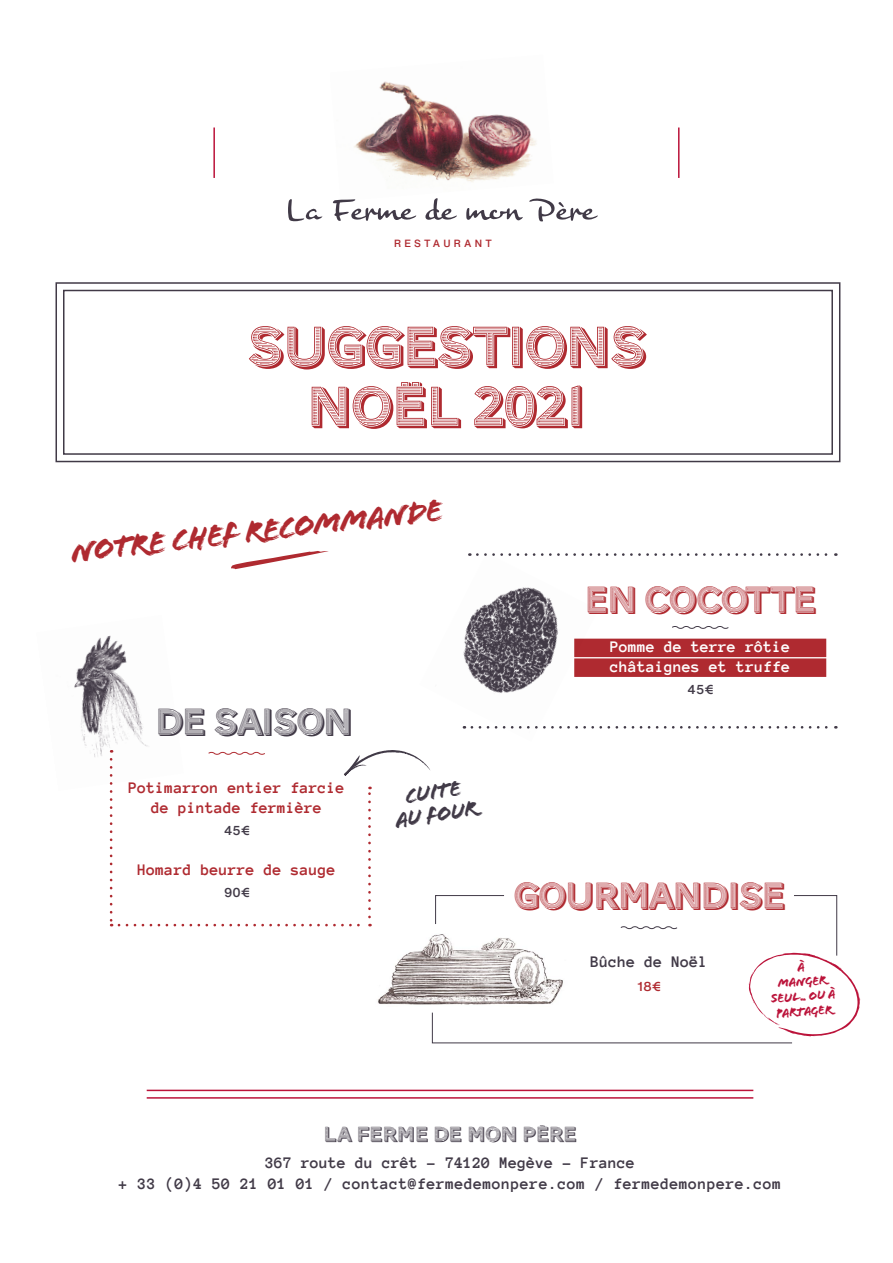
<style>
.page{position:relative;width:893px;height:1263px;background:#fff}
.page>*{position:absolute;margin:0;border:0;box-sizing:border-box;transform-origin:0 0}
.t1{font:57px/60px "AW Conqueror Carved";letter-spacing:-.02em;color:#af2a30;text-align:center}
.t2{font:37.5px "AW Conqueror Carved";letter-spacing:-.03em;color:#af2a30}
.t3{font:37.5px "AW Conqueror Carved";letter-spacing:-.025em;color:#413a47}
.t4{font:32.55px "Flood Std";color:#af2a30}
.t5{font:22.5px/22.5px "Flood Std";color:#413a47;text-align:center}
.t6{font:21px "AW Conqueror Carved";color:#413a47}
.t7{font:700 16.5px/21px "Anonymous Pro";letter-spacing:.02em;color:#413a47;text-align:center}
.t8{font:700 16.5px/19.8px "Anonymous Pro";color:#af2a30;text-align:center}
.t9{font:700 16.5px/19.8px "Anonymous Pro";color:#fff}
.t10{font:700 16.5px "Anonymous Pro";color:#413a47}
.t11{font:italic 13.2px/15px "Flood Std";color:#bb133a;text-align:center}
.t12{font:500 12.75px "Helvetica Now Text";color:#413a47}
.t13{font:500 12.75px "Helvetica Now Text";color:#af2a30}
.t14{font:500 10.35px "Helvetica Now Text";letter-spacing:.31em;color:#af2a30}
</style>
<div class="page">
<svg style="left:55px;top:282px;width:786px;height:181px"></svg>
<div style="left:63px;top:290px;width:770px;height:165px;border:2px solid #413a47"></div>
<hr style="left:147px;top:1090px;width:606px;height:1px;background:#bb133a">
<hr style="left:147px;top:1097px;width:606px;height:2px;background:#bb133a">
<hr style="left:213px;top:127px;width:2px;height:51px;background:#bb133a">
<hr style="left:678px;top:127px;width:1px;height:51px;background:#bb133a">
<img style="left:354px;top:81px;width:183px;height:101px">
<svg style="left:288px;top:198px;width:310px;height:23px"></svg>
<svg style="left:110px;top:791px;width:2px;height:135px"></svg>
<svg style="left:119px;top:924px;width:251px;height:2px"></svg>
<svg style="left:368px;top:787px;width:3px;height:130px"></svg>
<img style="left:74px;top:635px;width:74px;height:156px">
<svg style="left:208px;top:751px;width:57px;height:4px"></svg>
<img style="left:462px;top:553px;width:136px;height:176px">
<svg style="left:344px;top:750px;width:86px;height:26px"></svg>
<img style="left:378px;top:937px;width:54px;height:68px">
<div style="left:574px;top:639px;width:252px;height:18px;background:#af2a30"></div>
<div style="left:574px;top:658px;width:252px;height:19px;background:#af2a30"></div>
<svg style="left:672px;top:626px;width:57px;height:3px"></svg>
<svg style="left:472px;top:726px;width:364px;height:3px"></svg>
<svg style="left:477px;top:553px;width:359px;height:3px"></svg>
<svg style="left:432px;top:895px;width:428px;height:148px"></svg>
<p class="t14" style="left:394px;top:236px;width:99px">RESTAURANT</p>
<h1 class="t1" style="left:246px;top:322px;width:401px">SUGGESTIONS noël 2021</h1>
<h3 class="t4" style="left:69px;top:532px;width:376px;rotate:-6deg">Notre chef recommande</h3>
<h2 class="t3" style="left:155px;top:704px;width:199px">DE SAISON</h2>
<p class="t8" style="left:129px;top:778px;width:218px">Potimarron entier farcie de pintade fermière</p>
<p class="t12" style="left:224px;top:821px;width:27px">45€</p>
<p class="t8" style="left:138px;top:860px;width:200px">Homard beurre de sauge</p>
<p class="t12" style="left:224px;top:883px;width:27px">90€</p>
<h3 class="t5" style="left:391px;top:788px;width:85px;rotate:-9deg">CUITE<br>AU FOUR</h3>
<h2 class="t2" style="left:585px;top:583px;width:233px">EN COCOTTE</h2>
<p class="t9" style="left:610px;top:637px;width:182px">Pomme de terre rôtie châtaignes et truffe</p>
<p class="t12" style="left:688px;top:680px;width:27px">45€</p>
<h2 class="t2" style="left:513px;top:878px;width:273px">GOURMANDISE</h2>
<p class="t10" style="left:590px;top:954px;width:119px">Bûche de Noël</p>
<p class="t13" style="left:637px;top:977px;width:24px">18€</p>
<p class="t11" style="left:769px;top:961px;width:66px;rotate:-4deg">à<br>manger seul... ou à partager</p>
<p class="t6" style="left:324px;top:1124px;width:254px">LA FERME DE MON PÈRE</p>
<p class="t7" style="left:119px;top:1152px;width:664px">367 route du crêt - 74120 Megève - France<br>+ 33 (0)4 50 21 01 01 / contact@fermedemonpere.com / fermedemonpere.com</p>
</div>
